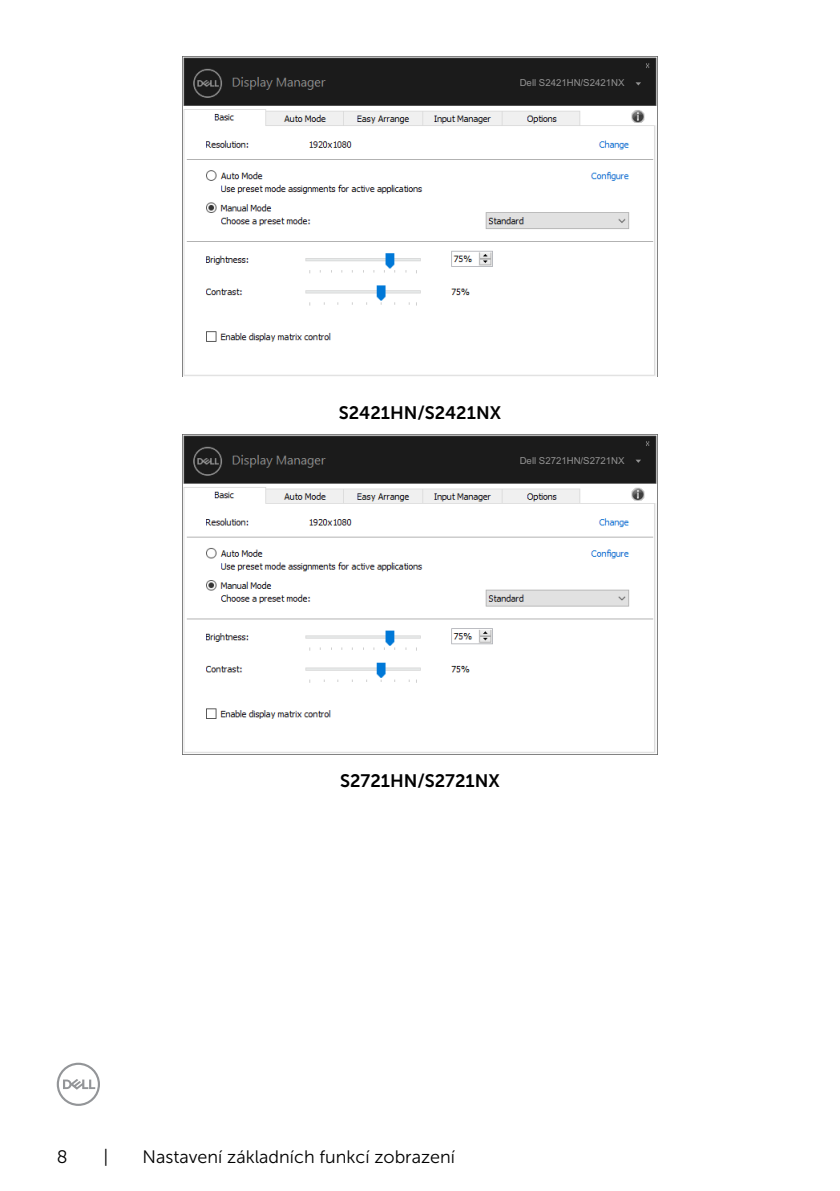
<style>
.page{position:relative;width:840px;height:1191px;background:#fff}
.page>*{position:absolute;margin:0;border:0;box-sizing:border-box;transform-origin:0 0}
.t1{font:18px "Museo Sans For Dell 300";color:#000}
.t2{font:18px "Museo Sans For Dell 700";color:#000}
.t3{font:9.6px "Arial";color:#939393}
</style>
<div class="page">
<svg style="left:57px;top:1062px;width:43px;height:44px"></svg>
<img style="left:182px;top:57px;width:475px;height:319px">
<div style="left:526px;top:77px;width:116px;height:11px;background:#1b1b1b"></div>
<svg style="left:635px;top:82px;width:5px;height:3px"></svg>
<img style="left:182px;top:434px;width:475px;height:320px">
<div style="left:526px;top:454px;width:116px;height:11px;background:#1b1b1b"></div>
<p class="t3" style="left:519px;top:78px;width:106px">Dell S2421HN/S2421NX</p>
<h1 class="t2" style="left:339px;top:403px;width:164px">S2421HN/S2421NX</h1>
<p class="t3" style="left:519px;top:455px;width:106px">Dell S2721HN/S2721NX</p>
<h1 class="t2" style="left:340px;top:771px;width:161px">S2721HN/S2721NX</h1>
<h1 class="t1" style="left:57px;top:1146px;width:12px">8</h1>
<h1 class="t1" style="left:104px;top:1146px;width:6px">|</h1>
<h1 class="t1" style="left:142px;top:1146px;width:314px">Nastavení základních funkcí zobrazení</h1>
</div>
